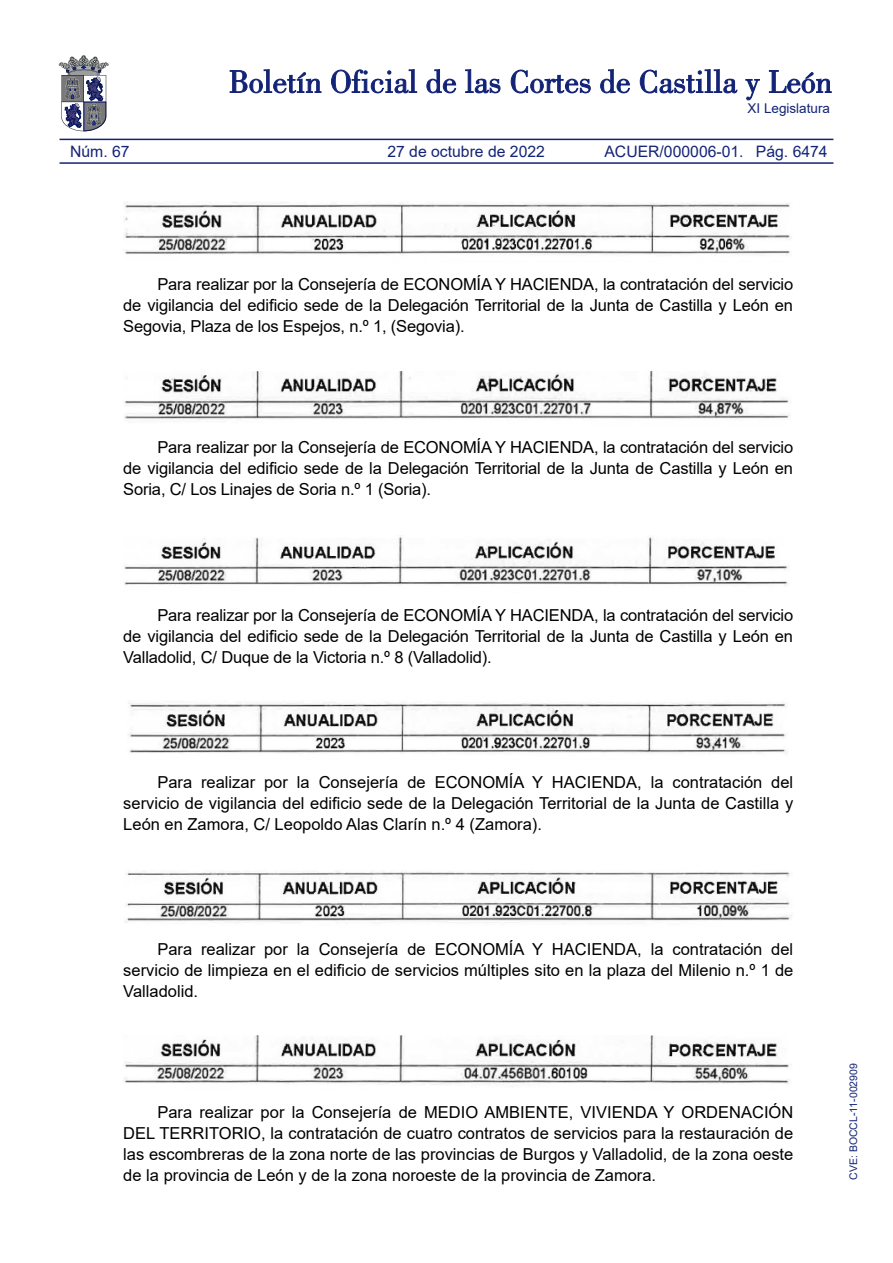
<style>
.page{position:relative;width:893px;height:1263px;background:#fff}
.page>*{position:absolute;margin:0;border:0;box-sizing:border-box;transform-origin:0 0}
.TextoCuerpo{font:16.5px/21px "Arial";letter-spacing:-.01em;color:#000;text-align:justify}
.t1{font:15.75px "Arial";color:#132477}
.t2{font:13.5px "Arial";color:#132477}
.t3{font:10.5px "Arial";color:#132477}
</style>
<div class="page">
<svg style="left:230px;top:69px;width:91px;height:24px"></svg>
<svg style="left:331px;top:69px;width:86px;height:24px"></svg>
<svg style="left:426px;top:69px;width:30px;height:24px"></svg>
<svg style="left:465px;top:69px;width:35px;height:24px"></svg>
<svg style="left:511px;top:70px;width:80px;height:23px"></svg>
<svg style="left:600px;top:69px;width:30px;height:24px"></svg>
<svg style="left:640px;top:69px;width:97px;height:24px"></svg>
<svg style="left:745px;top:79px;width:15px;height:21px"></svg>
<svg style="left:769px;top:70px;width:63px;height:23px"></svg>
<svg style="left:59px;top:55px;width:50px;height:76px"></svg>
<hr style="left:60px;top:162px;width:773px;height:2px;background:#132477">
<hr style="left:60px;top:139px;width:773px;height:1px;background:#132477">
<img style="left:123px;top:202px;width:668px;height:53px">
<img style="left:124px;top:371px;width:666px;height:50px">
<img style="left:124px;top:537px;width:664px;height:49px">
<img style="left:128px;top:702px;width:659px;height:52px">
<img style="left:125px;top:871px;width:667px;height:52px">
<img style="left:123px;top:1035px;width:666px;height:52px">
<p class="t2" style="left:747px;top:99px;width:84px">XI Legislatura</p>
<p class="t1" style="left:70px;top:140px;width:61px">Núm. 67</p>
<p class="t1" style="left:387px;top:140px;width:159px">27 de octubre de 2022</p>
<p class="t1" style="left:604px;top:140px;width:225px">ACUER/000006-01. Pág. 6474</p>
<p class="TextoCuerpo" style="left:123px;top:274px;width:671px;text-indent:34px">Para realizar por la Consejería de ECONOMÍA Y HACIENDA, la contratación del servicio de vigilancia del edificio sede de la Delegación Territorial de la Junta de Castilla y León en Segovia, Plaza de los Espejos, n.º 1, (Segovia).</p>
<p class="TextoCuerpo" style="left:123px;top:437px;width:671px;text-indent:34px">Para realizar por la Consejería de ECONOMÍA Y HACIENDA, la contratación del servicio de vigilancia del edificio sede de la Delegación Territorial de la Junta de Castilla y León en Soria, C/ Los Linajes de Soria n.º 1 (Soria).</p>
<p class="TextoCuerpo" style="left:123px;top:604px;width:671px;text-indent:34px">Para realizar por la Consejería de ECONOMÍA Y HACIENDA, la contratación del servicio de vigilancia del edificio sede de la Delegación Territorial de la Junta de Castilla y León en Valladolid, C/ Duque de la Victoria n.º 8 (Valladolid).</p>
<p class="TextoCuerpo" style="left:123px;top:772px;width:671px;text-indent:34px">Para realizar por la Consejería de ECONOMÍA Y HACIENDA, la contratación del servicio de vigilancia del edificio sede de la Delegación Territorial de la Junta de Castilla y León en Zamora, C/ Leopoldo Alas Clarín n.º 4 (Zamora).</p>
<p class="TextoCuerpo" style="left:123px;top:939px;width:671px;text-indent:34px">Para realizar por la Consejería de ECONOMÍA Y HACIENDA, la contratación del servicio de limpieza en el edificio de servicios múltiples sito en la plaza del Milenio n.º 1 de Valladolid.</p>
<p class="TextoCuerpo" style="left:123px;top:1102px;width:671px;text-indent:34px">Para realizar por la Consejería de MEDIO AMBIENTE, VIVIENDA Y ORDENACIÓN DEL TERRITORIO, la contratación de cuatro contratos de servicios para la restauración de las escombreras de la zona norte de las provincias de Burgos y Valladolid, de la zona oeste de la provincia de León y de la zona noroeste de la provincia de Zamora.</p>
<p class="t3" style="left:846px;top:1180px;width:118px;rotate:-90deg">CVE: BOCCL-11-002909</p>
</div>
